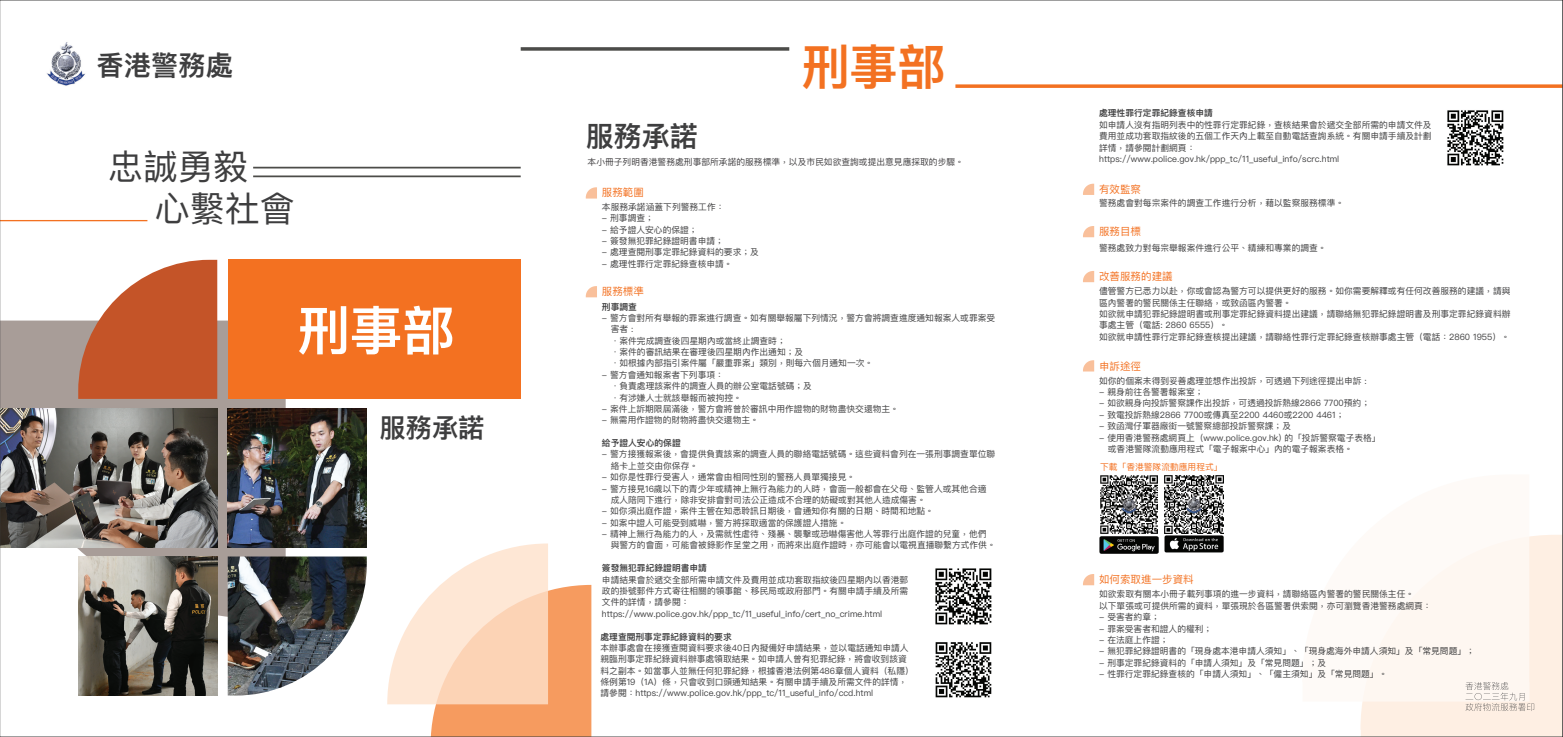
<style>
.page{position:relative;width:1563px;height:737px;background:#fff}
.page>*{position:absolute;margin:0;border:0;box-sizing:border-box;transform-origin:0 0}
.t1{font:600 52.5px "Ping Fang TC";color:#fff}
.t2{font:600 48.12px "Ping Fang TC";color:#f37121}
.t3{font:35px/42px "Ping Fang TC";color:#3e3e3f}
.t4{font:600 28px "Ping Fang TC";color:#3e3e3f}
.t5{font:600 27.3px "Ping Fang TC";color:#3e3e3f}
.t6{font:600 26.25px "Ping Fang TC";color:#3e3e3f}
.t7{font:10.5px "Ping Fang TC";color:#f37121}
.t8{font:8.75px/11.4px "Ping Fang TC";color:#3e3e3f}
.t9{font:600 8.75px "Ping Fang TC";color:#3e3e3f}
.t10{font:8.75px "Ping Fang TC";color:#413f41}
.t11{font:8.75px "Ping Fang TC";color:#f37121}
</style>
<div class="page">
<svg style="left:586px;top:187px;width:11px;height:11px"></svg>
<svg style="left:586px;top:286px;width:11px;height:11px"></svg>
<svg style="left:2px;top:320px;width:284px;height:298px;fill:#a89d98"></svg>
<div style="left:228px;top:260px;width:293px;height:139px;background:#f37121"></div>
<svg style="left:78px;top:260px;width:139px;height:139px"></svg>
<img style="left:46px;top:42px;width:39px;height:44px">
<svg style="left:1083px;top:574px;width:11px;height:11px"></svg>
<hr style="left:0;top:220px;width:147px;height:1px;background:#f37121">
<hr style="left:253px;top:167px;width:268px;height:1px;background:#4c4c49">
<hr style="left:253px;top:175px;width:268px;height:2px;background:#4c4c49">
<svg style="left:387px;top:543px;width:204px;height:192px"></svg>
<svg style="left:1083px;top:184px;width:11px;height:11px"></svg>
<svg style="left:1083px;top:226px;width:11px;height:11px"></svg>
<svg style="left:1083px;top:271px;width:11px;height:11px"></svg>
<svg style="left:1083px;top:360px;width:11px;height:11px"></svg>
<svg style="left:955px;top:84px;width:606px;height:4px;background:#f4823c"></svg>
<svg style="left:521px;top:47px;width:268px;height:4px"></svg>
<img style="left:935px;top:568px;width:57px;height:57px">
<img style="left:935px;top:642px;width:57px;height:56px">
<img style="left:1447px;top:110px;width:57px;height:56px">
<img style="left:1099px;top:536px;width:59px;height:17px">
<img style="left:1100px;top:476px;width:58px;height:57px">
<img style="left:1164px;top:535px;width:59px;height:18px">
<img style="left:1165px;top:476px;width:58px;height:57px">
<img style="left:2px;top:408px;width:215px;height:139px">
<img style="left:228px;top:556px;width:139px;height:139px">
<img style="left:78px;top:556px;width:139px;height:139px">
<img style="left:228px;top:408px;width:139px;height:139px">
<svg style="left:1360px;top:535px;width:201px;height:200px"></svg>
<h3 class="t5" style="left:97px;top:48px;width:138px">香港警務處</h3>
<h3 class="t3" style="left:155px;top:145px;width:141px;text-indent:-47px">忠誠勇毅<br>心繫社會</h3>
<h1 class="t1" style="left:297px;top:298px;width:159px">刑事部</h1>
<h3 class="t6" style="left:379px;top:412px;width:107px">服務承諾</h3>
<h2 class="t2" style="left:801px;top:37px;width:146px">刑事部</h2>
<h3 class="t4" style="left:586px;top:118px;width:113px">服務承諾</h3>
<p class="t10" style="left:587px;top:157px;width:378px">本小冊子列明香港警務處刑事部所承諾的服務標準，以及市民如欲查詢或提出意見應採取的步驟。</p>
<p class="t7" style="left:602px;top:186px;width:43px">服務範圍</p>
<p class="t8" style="left:602px;top:201px;width:124px">本服務承諾涵蓋下列警務工作：</p>
<p class="t8" style="left:602px;top:212px;width:53px">- 刑事調查；</p>
<p class="t8" style="left:602px;top:224px;width:97px">- 給予證人安心的保證；</p>
<p class="t8" style="left:602px;top:235px;width:123px">- 簽發無犯罪紀錄證明書申請；</p>
<p class="t8" style="left:602px;top:246px;width:158px">- 處理查閱刑事定罪紀錄資料的要求；及</p>
<p class="t8" style="left:602px;top:258px;width:132px">- 處理性罪行定罪紀錄查核申請。</p>
<p class="t7" style="left:602px;top:285px;width:43px">服務標準</p>
<p class="t9" style="left:602px;top:301px;width:36px">刑事調查</p>
<p class="t8" style="left:611px;top:312px;width:386px;text-indent:-9px">- 警方會對所有舉報的罪案進行調查。如有關舉報屬下列情況，警方會將調查進度通知報案人或罪案受害者 :<br>．案件完成調查後四星期內或當終止調查時；<br>．案件的審訊結果在審理後四星期內作出通知；及<br>．如根據內部指引案件屬「嚴重罪案」類別，則每六個月通知一次。</p>
<p class="t8" style="left:611px;top:369px;width:203px;text-indent:-9px">- 警方會通知報案者下列事項：<br>．負責處理該案件的調查人員的辦公室電話號碼；及．有涉嫌人士就該舉報而被拘控。</p>
<p class="t8" style="left:602px;top:403px;width:298px">- 案件上訴期限屆滿後，警方會將曾於審訊中用作證物的財物盡快交還物主。</p>
<p class="t8" style="left:602px;top:414px;width:158px">- 無需用作證物的財物將盡快交還物主。</p>
<p class="t9" style="left:602px;top:437px;width:80px">給予證人安心的保證</p>
<p class="t8" style="left:611px;top:448px;width:386px;text-indent:-9px">- 警方接獲報案後，會提供負責該案的調查人員的聯絡電話號碼。這些資料會列在一張刑事調查單位聯絡卡上並交由你保存。</p>
<p class="t8" style="left:602px;top:471px;width:255px">- 如你是性罪行受害人，通常會由相同性別的警務人員單獨接見。</p>
<p class="t8" style="left:611px;top:482px;width:377px;text-indent:-9px">- 警方接見16歲以下的青少年或精神上無行為能力的人時，會面一般都會在父母、監管人或其他合適成人陪同下進行，除非安排會對司法公正造成不合理的妨礙或對其他人造成傷害。</p>
<p class="t8" style="left:602px;top:505px;width:333px">- 如你須出庭作證，案件主管在知悉聆訊日期後，會通知你有關的日期、時間和地點。</p>
<p class="t8" style="left:602px;top:517px;width:246px">- 如案中證人可能受到威嚇，警方將採取適當的保護證人措施。</p>
<p class="t8" style="left:611px;top:528px;width:386px;text-indent:-9px">- 精神上無行為能力的人，及需就性虐待、殘暴、襲擊或恐嚇傷害他人等罪行出庭作證的兒童，他們與警方的會面，可能會被錄影作呈堂之用，而將來出庭作證時，亦可能會以電視直播聯繫方式作供。</p>
<p class="t9" style="left:602px;top:562px;width:106px">簽發無犯罪紀錄證明書申請</p>
<p class="t8" style="left:602px;top:573px;width:308px">申請結果會於遞交全部所需申請文件及費用並成功套取指紋後四星期內以香港郵政的掛號郵件方式寄往相關的領事館、移民局或政府部門。有關申請手續及所需文件的詳情，請參閱：https://www.police.gov.hk/ppp_tc/11_useful_info/cert_no_crime.html</p>
<p class="t9" style="left:600px;top:631px;width:133px">處理查閱刑事定罪紀錄資料的要求</p>
<p class="t8" style="left:600px;top:642px;width:315px">本辦事處會在接獲查閱資料要求後40日內擬備好申請結果，並以電話通知申請人親臨刑事定罪紀錄資料辦事處領取結果。如申請人曾有犯罪紀錄，將會收到該資料之副本。如當事人並無任何犯罪紀錄，根據香港法例第486章個人資料（私隱）條例第19（1A）條，只會收到口頭通知結果。有關申請手續及所需文件的詳情，請參閱：https://www.police.gov.hk/ppp_tc/11_useful_info/ccd.html</p>
<p class="t9" style="left:1099px;top:108px;width:115px">處理性罪行定罪紀錄查核申請</p>
<p class="t8" style="left:1099px;top:119px;width:334px">如申請人沒有指明列表中的性罪行定罪紀錄，查核結果會於遞交全部所需的申請文件及費用並成功套取指紋後的五個工作天內上載至自動電話查詢系統。有關申請手續及計劃詳情，請參閱計劃網頁：https://www.police.gov.hk/ppp_tc/11_useful_info/scrc.html</p>
<p class="t7" style="left:1099px;top:183px;width:43px">有效監察</p>
<p class="t8" style="left:1099px;top:197px;width:246px">警務處會對每宗案件的調查工作進行分析，藉以監察服務標準。</p>
<p class="t7" style="left:1099px;top:225px;width:43px">服務目標</p>
<p class="t8" style="left:1099px;top:242px;width:229px">警務處致力對每宗舉報案件進行公平、精練和專業的調查。</p>
<p class="t7" style="left:1099px;top:270px;width:75px">改善服務的建議</p>
<p class="t8" style="left:1099px;top:285px;width:413px">儘管警方已悉力以赴，你或會認為警方可以提供更好的服務。如你需要解釋或有任何改善服務的建議，請與區內警署的警民關係主任聯絡，或致函區內警署。<br>如欲就申請犯罪紀錄證明書或刑事定罪紀錄資料提出建議，請聯絡無犯罪紀錄證明書及刑事定罪紀錄資料辦事處主管（電話: 2860 6555）。<br>如欲就申請性罪行定罪紀錄查核提出建議，請聯絡性罪行定罪紀錄查核辦事處主管（電話：2860 1955）。</p>
<p class="t7" style="left:1099px;top:359px;width:43px">申訴途徑</p>
<p class="t8" style="left:1099px;top:375px;width:269px">如你的個案未得到妥善處理並想作出投訴，可透過下列途徑提出申訴 :</p>
<p class="t8" style="left:1099px;top:386px;width:106px">- 親身前往各警署報案室；</p>
<p class="t8" style="left:1099px;top:397px;width:272px">- 如欲親身向投訴警察課作出投訴，可透過投訴熱線2866 7700預約；</p>
<p class="t8" style="left:1099px;top:409px;width:247px">- 致電投訴熱線2866 7700或傳真至2200 4460或2200 4461；</p>
<p class="t8" style="left:1099px;top:420px;width:193px">- 致函灣仔軍器廠街一號警察總部投訴警察課；及</p>
<p class="t8" style="left:1108px;top:431px;width:274px;text-indent:-9px">- 使用香港警務處網頁上（www.police.gov.hk) 的「投訴警察電子表格」或香港警隊流動應用程式「電子報案中心」內的電子報案表格。</p>
<p class="t11" style="left:1100px;top:461px;width:124px">下載「香港警隊流動應用程式」</p>
<p class="t7" style="left:1099px;top:573px;width:96px">如何索取進一步資料</p>
<p class="t8" style="left:1099px;top:588px;width:334px">如欲索取有關本小冊子載列事項的進一步資料，請聯絡區內警署的警民關係主任。<br>以下單張或可提供所需的資料，單張現於各區警署供索閱，亦可瀏覽香港警務處網頁：</p>
<p class="t8" style="left:1099px;top:611px;width:62px">- 受害者約章；</p>
<p class="t8" style="left:1099px;top:622px;width:115px">- 罪案受害者和證人的權利；</p>
<p class="t8" style="left:1099px;top:634px;width:71px">- 在法庭上作證；</p>
<p class="t8" style="left:1099px;top:645px;width:377px">- 無犯罪紀錄證明書的「現身處本港申請人須知」、「現身處海外申請人須知」及「常見問題」；</p>
<p class="t8" style="left:1099px;top:656px;width:228px">- 刑事定罪紀錄資料的「申請人須知」及「常見問題」；及</p>
<p class="t8" style="left:1099px;top:668px;width:290px">- 性罪行定罪紀錄查核的「申請人須知」、「僱主須知」及「常見問題」。</p>
</div>
